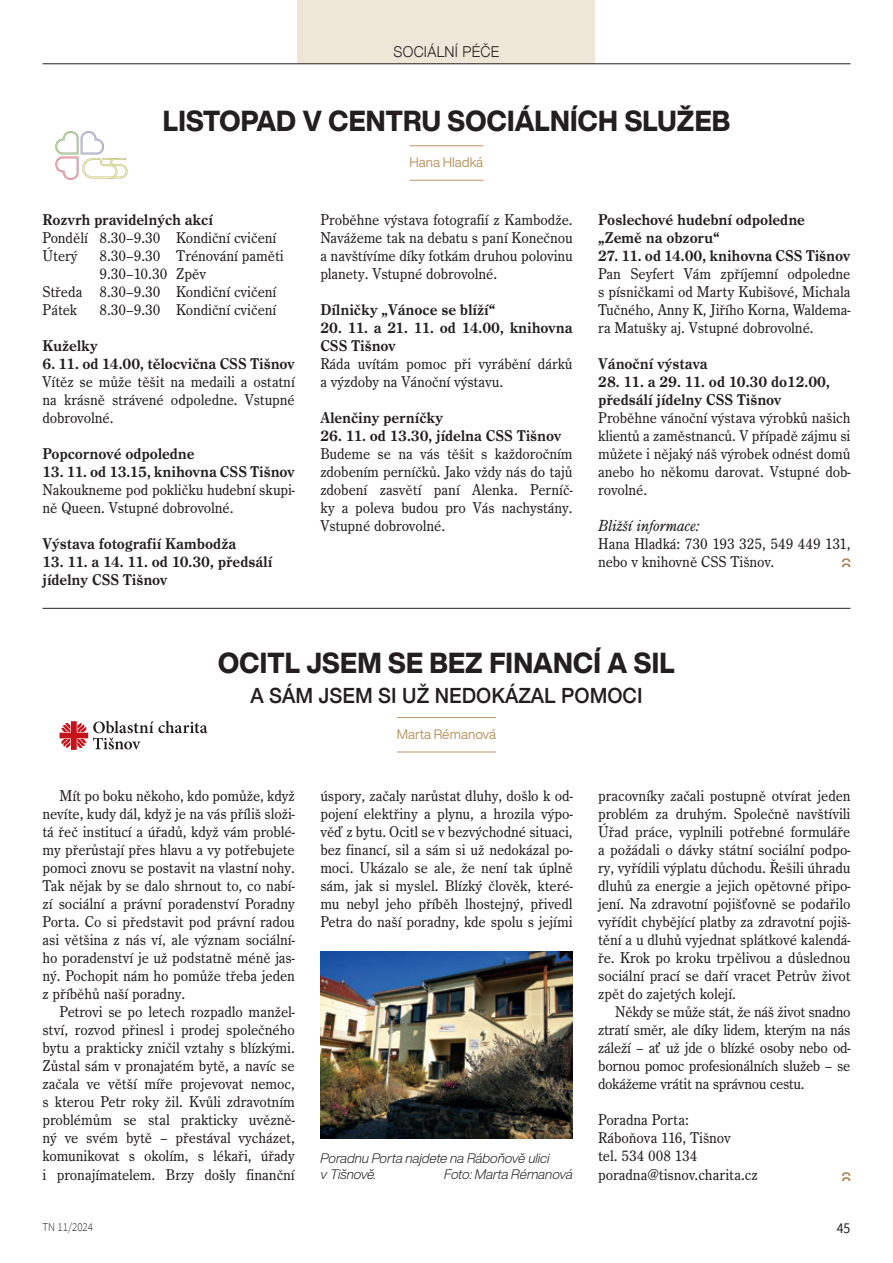
<style>
.page{position:relative;width:893px;height:1263px;background:#fff}
.page>*{position:absolute;margin:0;border:0;box-sizing:border-box;transform-origin:0 0}
.nadpis1{font:800 28.5px "Helvetica Now Display";letter-spacing:.01em;color:#231f20;scale:.95 1}
.nadpis2{font:500 21px "Helvetica Neue";color:#231f20;scale:.95 1}
.text_italic{font:italic 16.65px "Century Old Style Pro";color:#231f20;scale:.95 1}
.text_normal_TN{font:16.2px/18px "Century Old Style Pro";color:#231f20;text-align:justify;scale:.95 1}
.text_normal_TN-2{font:700 16.2px/18px "Century Old Style Pro";color:#231f20;scale:.95 1}
.text_bold{font:700 16.2px "Century Old Style Pro";color:#231f20;scale:.95 1}
.hlavička_rubrika{font:300 15px "Helvetica Neue";letter-spacing:.02em;color:#231f20;scale:.95 1}
.t1{font:15px "Source Sans Pro";color:#231f20;scale:.92 1}
.popis_fotek{font:italic 300 13.5px/16.2px "Helvetica Now Display";color:#231f20}
.autor_textu{font:13.5px "Helvetica Now Display";color:#b99764}
.t2{font:300 12px "Source Sans Pro";color:#231f20;scale:.92 1}
</style>
<div class="page">
<div style="left:298px;top:0;width:297px;height:64px;background:#eee6d7"></div>
<hr style="left:43px;top:64px;width:807px;height:1px;background:#231f20">
<hr style="left:410px;top:145px;width:73px;height:1px;background:#b99764">
<hr style="left:410px;top:180px;width:73px;height:1px;background:#b99764">
<svg style="left:55px;top:131px;width:73px;height:49px"></svg>
<hr style="left:397px;top:717px;width:99px;height:1px;background:#b99764">
<hr style="left:397px;top:752px;width:99px;height:1px;background:#b99764">
<hr style="left:43px;top:608px;width:807px;height:1px;background:#231f20">
<img style="left:321px;top:951px;width:252px;height:188px">
<svg style="left:60px;top:721px;width:147px;height:29px"></svg>
<svg style="left:842px;top:558px;width:8px;height:9px"></svg>
<svg style="left:842px;top:1172px;width:8px;height:9px"></svg>
<p class="hlavička_rubrika" style="left:394px;top:40px;width:113px">SOCIÁLNÍ PÉČE</p>
<p class="nadpis1" style="left:163px;top:101px;width:599px">LISTOPAD V CENTRU SOCIÁLNÍCH SLUŽEB</p>
<p class="autor_textu" style="left:410px;top:153px;width:75px">Hana Hladká</p>
<p class="text_bold" style="left:43px;top:210px;width:181px">Rozvrh pravidelných akcí</p>
<p class="text_normal_TN" style="left:43px;top:229px;width:248px">Pondělí 8.30–9.30 Kondiční cvičení</p>
<p class="text_normal_TN" style="left:43px;top:247px;width:38px">Úterý</p>
<p class="text_normal_TN" style="left:100px;top:247px;width:195px">8.30–9.30 Trénování paměti</p>
<p class="text_normal_TN" style="left:100px;top:265px;width:114px">9.30–10.30 Zpěv</p>
<p class="text_normal_TN" style="left:43px;top:283px;width:248px">Středa 8.30–9.30 Kondiční cvičení</p>
<p class="text_normal_TN" style="left:43px;top:301px;width:38px">Pátek</p>
<p class="text_normal_TN" style="left:100px;top:301px;width:188px">8.30–9.30 Kondiční cvičení</p>
<p class="text_normal_TN-2" style="left:43px;top:336px;width:60px">Kuželky</p>
<p class="text_normal_TN-2" style="left:43px;top:354px;width:267px">6. 11. od 14.00, tělocvična CSS Tišnov</p>
<p class="text_normal_TN" style="left:43px;top:373px;width:267px">Vítěz se může těšit na medaili a ostatní na krásně strávené odpoledne. Vstupné dobrovolné.</p>
<p class="text_normal_TN-2" style="left:43px;top:444px;width:162px">Popcornové odpoledne</p>
<p class="text_normal_TN-2" style="left:43px;top:462px;width:267px">13. 11. od 13.15, knihovna CSS Tišnov</p>
<p class="text_normal_TN" style="left:43px;top:481px;width:267px">Nakoukneme pod pokličku hudební skupi&shy;ně Queen. Vstupné dobrovolné.</p>
<p class="text_normal_TN-2" style="left:43px;top:534px;width:205px">Výstava fotografií Kambodža</p>
<p class="text_normal_TN-2" style="left:43px;top:552px;width:243px">13. 11. a 14. 11. od 10.30, předsálí</p>
<p class="text_normal_TN-2" style="left:43px;top:570px;width:133px">jídelny CSS Tišnov</p>
<p class="text_normal_TN" style="left:320px;top:211px;width:267px">Proběhne výstava fotografií z Kambodže.<br>Navážeme tak na debatu s paní Konečnou a navštívíme díky fotkám druhou polovinu planety. Vstupné dobrovolné.</p>
<p class="text_normal_TN-2" style="left:320px;top:300px;width:186px">Dílničky „Vánoce se blíží“</p>
<p class="text_normal_TN-2" style="left:320px;top:318px;width:267px">20. 11. a 21. 11. od 14.00, knihovna<br>CSS Tišnov</p>
<p class="text_normal_TN" style="left:320px;top:355px;width:267px">Ráda uvítám pomoc při vyrábění dárků a výzdoby na Vánoční výstavu.</p>
<p class="text_bold" style="left:320px;top:408px;width:131px">Alenčiny perníčky</p>
<p class="text_bold" style="left:320px;top:426px;width:255px">26. 11. od 13.30, jídelna CSS Tišnov</p>
<p class="text_normal_TN" style="left:320px;top:445px;width:267px">Budeme se na vás těšit s každoročním zdobením perníčků. Jako vždy nás do tajů zdobení zasvětí paní Alenka. Perníč&shy;ky a poleva budou pro Vás nachystány.<br>Vstupné dobrovolné.</p>
<p class="text_bold" style="left:598px;top:210px;width:219px">Poslechové hudební odpoledne</p>
<p class="text_bold" style="left:598px;top:228px;width:129px">„Země na obzoru“</p>
<p class="text_bold" style="left:598px;top:246px;width:267px">27. 11. od 14.00, knihovna CSS Tišnov</p>
<p class="text_normal_TN" style="left:598px;top:265px;width:267px">Pan Seyfert Vám zpříjemní odpoledne s písničkami od Marty Kubišové, Michala Tučného, Anny K, Jiřího Korna, Waldema&shy;ra Matušky aj. Vstupné dobrovolné.</p>
<p class="text_bold" style="left:598px;top:354px;width:117px">Vánoční výstava</p>
<p class="text_bold" style="left:598px;top:372px;width:246px">28. 11. a 29. 11. od 10.30 do12.00,</p>
<p class="text_bold" style="left:598px;top:390px;width:195px">předsálí jídelny CSS Tišnov</p>
<p class="text_normal_TN" style="left:598px;top:409px;width:267px">Proběhne vánoční výstava výrobků našich klientů a zaměstnanců. V případě zájmu si můžete i nějaký náš výrobek odnést domů anebo ho někomu darovat. Vstupné dob&shy;rovolné.</p>
<p class="text_italic" style="left:598px;top:516px;width:108px">Bližší informace:</p>
<p class="text_normal_TN" style="left:598px;top:535px;width:267px">Hana Hladká: 730 193 325, 549 449 131, nebo v knihovně CSS Tišnov.</p>
<p class="nadpis1" style="left:218px;top:643px;width:482px">OCITL JSEM SE BEZ FINANCÍ A SIL</p>
<p class="nadpis2" style="left:250px;top:679px;width:414px">A SÁM JSEM SI UŽ NEDOKÁZAL POMOCI</p>
<p class="autor_textu" style="left:397px;top:725px;width:101px">Marta Rémanová</p>
<p class="text_normal_TN" style="left:43px;top:787px;width:267px;text-indent:17px">Mít po boku někoho, kdo pomůže, když nevíte, kudy dál, když je na vás příliš složi&shy;tá řeč institucí a úřadů, když vám problé&shy;my přerůstají přes hlavu a vy potřebujete pomoci znovu se postavit na vlastní nohy.<br>Tak nějak by se dalo shrnout to, co nabí&shy;zí sociální a právní poradenství Poradny Porta. Co si představit pod právní radou asi většina z nás ví, ale význam sociální&shy;ho poradenství je už podstatně méně jas&shy;ný. Pochopit nám ho pomůže třeba jeden z příběhů naší poradny.</p>
<p class="text_normal_TN" style="left:43px;top:1003px;width:267px;text-indent:17px">Petrovi se po letech rozpadlo manžel&shy;ství, rozvod přinesl i prodej společného bytu a prakticky zničil vztahy s blízkými.<br>Zůstal sám v pronajatém bytě, a navíc se začala ve větší míře projevovat nemoc, s kterou Petr roky žil. Kvůli zdravotním problémům se stal prakticky uvězně&shy;ný ve svém bytě – přestával vycházet, komunikovat s okolím, s lékaři, úřady i pronajímatelem. Brzy došly finanční</p>
<p class="text_normal_TN" style="left:320px;top:787px;width:267px">úspory, začaly narůstat dluhy, došlo k od&shy;pojení elektřiny a plynu, a hrozila výpo&shy;věď z bytu. Ocitl se v bezvýchodné situaci, bez financí, sil a sám si už nedokázal po&shy;moci. Ukázalo se ale, že není tak úplně sám, jak si myslel. Blízký člověk, které&shy;mu nebyl jeho příběh lhostejný, přivedl Petra do naší poradny, kde spolu s jejími</p>
<p class="text_normal_TN" style="left:598px;top:787px;width:267px">pracovníky začali postupně otvírat jeden problém za druhým. Společně navštívili Úřad práce, vyplnili potřebné formuláře a požádali o dávky státní sociální podpo&shy;ry, vyřídili výplatu důchodu. Řešili úhradu dluhů za energie a jejich opětovné připo&shy;jení. Na zdravotní pojišt’ovně se podařilo vyřídit chybějící platby za zdravotní pojiš&shy;tění a u dluhů vyjednat splátkové kalendá&shy;ře. Krok po kroku trpělivou a důslednou sociální prací se daří vracet Petrův život zpět do zajetých kolejí.</p>
<p class="text_normal_TN" style="left:598px;top:1003px;width:267px;text-indent:17px">Někdy se může stát, že náš život snadno ztratí směr, ale díky lidem, kterým na nás záleží – at’ už jde o blízké osoby nebo od&shy;bornou pomoc profesionálních služeb – se dokážeme vrátit na správnou cestu.</p>
<p class="text_normal_TN" style="left:598px;top:1111px;width:97px">Poradna Porta:</p>
<p class="text_normal_TN" style="left:598px;top:1129px;width:141px">Ráboňova 116, Tišnov</p>
<p class="text_normal_TN" style="left:598px;top:1147px;width:106px">tel. 534 008 134</p>
<p class="text_normal_TN" style="left:598px;top:1165px;width:169px">poradna@tisnov.charita.cz</p>
<p class="popis_fotek" style="left:321px;top:1150px;width:230px">Poradnu Porta najdete na Ráboňově ulici v Tišnově.</p>
<p class="popis_fotek" style="left:444px;top:1166px;width:130px">Foto: Marta Rémanová</p>
<p class="t2" style="left:43px;top:1220px;width:57px">TN 11/2024</p>
<p class="t1" style="left:837px;top:1219px;width:16px">45</p>
</div>
